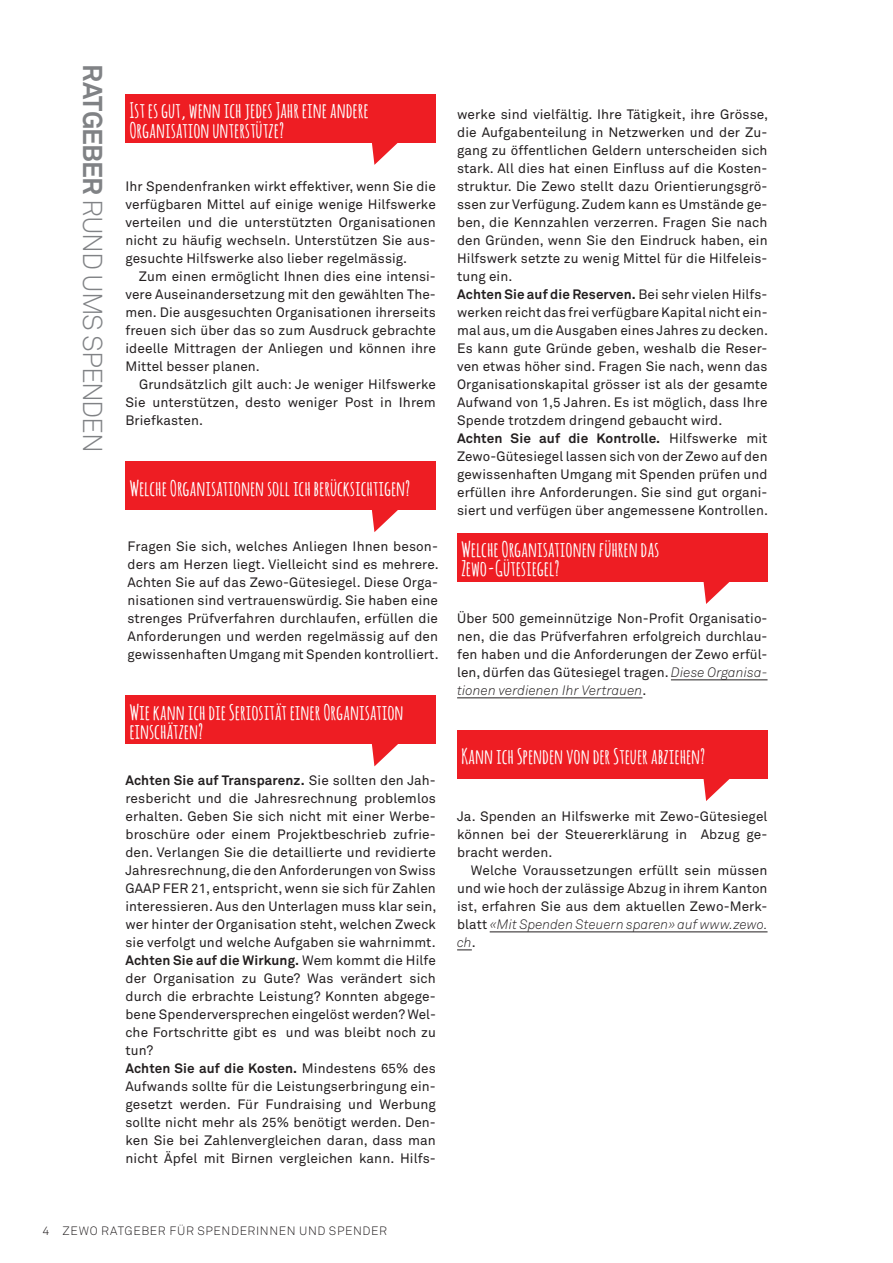
<style>
.page{position:relative;width:893px;height:1263px;background:#fff}
.page>*{position:absolute;margin:0;border:0;box-sizing:border-box;transform-origin:0 0}
.t1{font:300 27px "Akkurat Std";letter-spacing:-.05em;color:#808285}
.t2{font:700 21px/19.5px "Amatic";letter-spacing:.025em;color:#fff}
.t3{font:13.5px/18px "Akkurat Std";letter-spacing:.01em;color:#231f20;text-align:justify}
.t4{font:300 12px "Akkurat Std";letter-spacing:.05em;color:#231f20}
.s1{font-weight:700}
.s2{font-size:13.2px}
.s3{font-weight:300;font-style:italic}
</style>
<div class="page">
<div style="left:125px;top:94px;width:311px;height:48px;background:#ee1d23"></div>
<svg style="left:368px;top:142px;width:45px;height:23px"></svg>
<div style="left:125px;top:461px;width:311px;height:48px;background:#ee1d23"></div>
<svg style="left:368px;top:509px;width:45px;height:23px"></svg>
<div style="left:125px;top:695px;width:311px;height:49px;background:#ee1d23"></div>
<svg style="left:371px;top:744px;width:27px;height:22px"></svg>
<div style="left:457px;top:533px;width:310px;height:48px;background:#ee1d23"></div>
<svg style="left:700px;top:581px;width:44px;height:23px"></svg>
<div style="left:457px;top:730px;width:310px;height:48px;background:#ee1d23"></div>
<svg style="left:700px;top:778px;width:44px;height:23px"></svg>
<hr style="left:671px;top:679px;width:96px;height:1px;background:#231f20">
<hr style="left:457px;top:697px;width:185px;height:1px;background:#231f20">
<hr style="left:490px;top:931px;width:277px;height:1px;background:#231f20">
<svg style="left:457px;top:949px;width:15px;height:1px"></svg>
<h1 class="t1" style="left:108px;top:64px;width:390px;rotate:90deg"><span class="s1">RATGEBER</span> RUND UMS SPENDEN</h1>
<h2 class="t2" style="left:130px;top:100px;width:240px">Ist es gut, wenn ich jedes Jahr eine andere<br>Organisation unterstütze?</h2>
<p class="t3" style="left:125px;top:177px;width:312px">Ihr Spendenfranken wirkt effektiver, wenn Sie die verfügbaren Mittel auf einige wenige Hilfswerke verteilen und die unterstützten Organisationen nicht zu häufig wechseln. Unterstützen Sie aus&shy;gesuchte Hilfswerke also lieber regelmässig.</p>
<p class="t3" style="left:125px;top:267px;width:312px;text-indent:13px">Zum einen ermöglicht Ihnen dies eine intensi&shy;vere Auseinandersetzung mit den gewählten The&shy;men. Die ausgesuchten Organisationen ihrerseits freuen sich über das so zum Ausdruck gebrachte ideelle Mittragen der Anliegen und können ihre Mittel besser planen.</p>
<p class="t3" style="left:125px;top:375px;width:312px;text-indent:14px">Grundsätzlich gilt auch: Je weniger Hilfswerke Sie unterstützen, desto weniger Post in Ihrem Briefkasten.</p>
<h2 class="t2" style="left:130px;top:477px;width:282px">Welche Organisationen soll ich berücksichtigen?</h2>
<p class="t3" style="left:128px;top:537px;width:313px">Fragen Sie sich, welches Anliegen Ihnen beson&shy;ders am Herzen liegt. Vielleicht sind es mehrere.<br>Achten Sie auf das Zewo-Gütesiegel. Diese Orga&shy;nisationen sind vertrauenswürdig. Sie haben eine strenges Prüfverfahren durchlaufen, erfüllen die Anforderungen und werden regelmässig auf den gewissenhaften Umgang mit Spenden kontrolliert.</p>
<h2 class="t2" style="left:130px;top:702px;width:275px">Wie kann ich die Seriosität einer Organisation einschätzen?</h2>
<p class="t3" style="left:125px;top:771px;width:313px;text-align:left"><span class="s1">Achten Sie auf Transparenz.</span> Sie sollten den Jah&shy;resbericht und die Jahresrechnung problemlos erhalten. Geben Sie sich nicht mit einer Werbe&shy;broschüre oder einem Projektbeschrieb zufrie&shy;den. Verlangen Sie die detaillierte und revidierte Jahresrechnung, die den Anforderungen von Swiss GAAP FER <span class="s2">21</span>, entspricht, wenn sie sich für Zahlen interessieren. Aus den Unterlagen muss klar sein, wer hinter der Organisation steht, welchen Zweck sie verfolgt und welche Aufgaben sie wahrnimmt.<br><span class="s1">Achten Sie auf die Wirkung.</span> Wem kommt die Hilfe der Organisation zu Gute? Was verändert sich durch die erbrachte Leistung? Konnten abgege&shy;bene Spenderversprechen eingelöst werden? Wel&shy;che Fortschritte gibt es und was bleibt noch zu tun?<br><span class="s1">Achten Sie auf die Kosten.</span> Mindestens <span class="s2">65</span>% des Aufwands sollte für die Leistungserbringung ein&shy;gesetzt werden. Für Fundraising und Werbung sollte nicht mehr als <span class="s2">25</span>% benötigt werden. Den&shy;ken Sie bei Zahlenvergleichen daran, dass man nicht Äpfel mit Birnen vergleichen kann. Hilfs-</p>
<p class="t3" style="left:457px;top:105px;width:313px;text-align:left">werke sind vielfältig. Ihre Tätigkeit, ihre Grösse, die Aufgabenteilung in Netzwerken und der Zu&shy;gang zu öffentlichen Geldern unterscheiden sich stark. All dies hat einen Einfluss auf die Kosten&shy;struktur. Die Zewo stellt dazu Orientierungsgrö&shy;ssen zur Verfügung. Zudem kann es Umstände ge&shy;ben, die Kennzahlen verzerren. Fragen Sie nach den Gründen, wenn Sie den Eindruck haben, ein Hilfswerk setzte zu wenig Mittel für die Hilfeleis&shy;tung ein.<br><span class="s1">Achten Sie auf die Reserven.</span> Bei sehr vielen Hilfs&shy;werken reicht das frei verfügbare Kapital nicht ein&shy;mal aus, um die Ausgaben eines Jahres zu decken.<br>Es kann gute Gründe geben, weshalb die Reser&shy;ven etwas höher sind. Fragen Sie nach, wenn das Organisationskapital grösser ist als der gesamte Aufwand von <span class="s2">1</span>,<span class="s2">5</span> Jahren. Es ist möglich, dass Ihre Spende trotzdem dringend gebaucht wird.<br><span class="s1">Achten Sie auf die Kontrolle.</span> Hilfswerke mit Zewo-Gütesiegel lassen sich von der Zewo auf den gewissenhaften Umgang mit Spenden prüfen und erfüllen ihre Anforderungen. Sie sind gut organi&shy;siert und verfügen über angemessene Kontrollen.</p>
<h2 class="t2" style="left:461px;top:538px;width:199px">Welche Organisationen führen das<br>Zewo-Gütesiegel?</h2>
<p class="t3" style="left:457px;top:609px;width:312px">Über <span class="s2">500</span> gemeinnützige Non-Profit Organisatio&shy;nen, die das Prüfverfahren erfolgreich durchlau&shy;fen haben und die Anforderungen der Zewo erfül&shy;len, dürfen das Gütesiegel tragen. <span class="s3">Diese Organisa&shy;tionen verdienen Ihr Vertrauen</span>.</p>
<h2 class="t2" style="left:461px;top:746px;width:245px">Kann ich Spenden von der Steuer abziehen?</h2>
<p class="t3" style="left:457px;top:807px;width:312px">Ja. Spenden an Hilfswerke mit Zewo-Gütesiegel können bei der Steuererklärung in Abzug ge&shy;bracht werden.</p>
<p class="t3" style="left:457px;top:861px;width:312px;text-indent:14px">Welche Voraussetzungen erfüllt sein müssen und wie hoch der zulässige Abzug in ihrem Kanton ist, erfahren Sie aus dem aktuellen Zewo-Merk&shy;blatt <span class="s3">«Mit Spenden Steuern sparen» auf www.zewo. ch</span>.</p>
<p class="t4" style="left:43px;top:1223px;width:346px">4 ZEWO RATGEBER FÜR SPENDERINNEN UND SPENDER</p>
</div>
